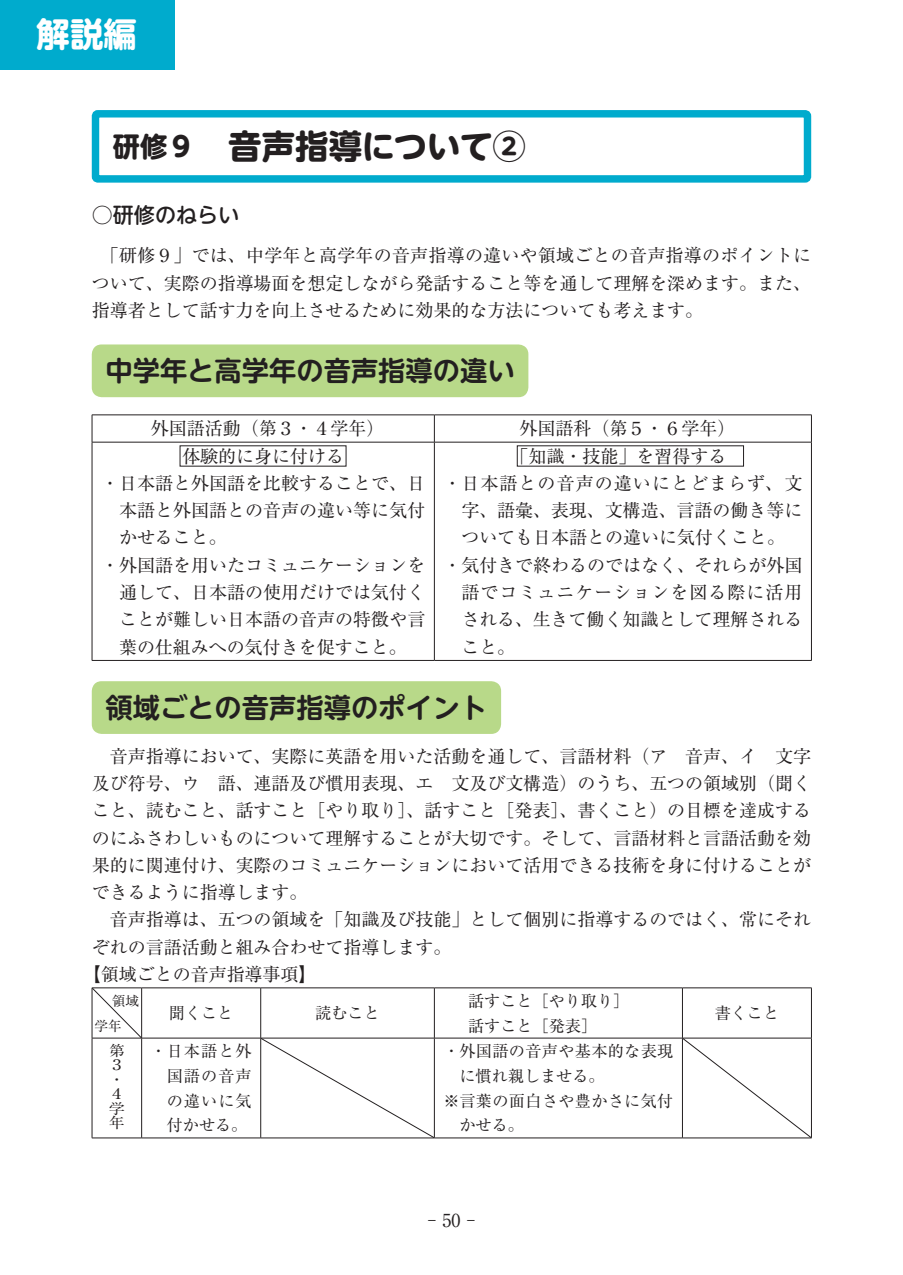
<style>
.page{position:relative;width:903px;height:1275px;background:#fff}
.page>*{position:absolute;margin:0;border:0;box-sizing:border-box;transform-origin:0 0}
.t1{font:700 33.43px "UD Shin M Go Pr 6";letter-spacing:-.02em;color:#231f20}
.t2{font:700 33.43px "UD Shin M Go Pr 6";color:#fff}
.t3{font:700 27.3px "UD Shin M Go Pr 6 De";color:#231f20}
.t4{font:500 21px "UD Shin M Go Pr 6";color:#231f20}
.t5{font:18.03px/27.3px "Ryumin Pr 6";color:#231f20;text-align:justify}
.t6{font:18.03px "Ryumin Pr 6";letter-spacing:.06em;color:#231f20}
.t7{font:18.03px "Ryumin Pr 6";letter-spacing:.055em;color:#231f20}
.t8{font:16.1px/24.8px "Ryumin Pr 6";letter-spacing:.02em;color:#231f20;text-align:justify}
.t9{font:16.1px/24.8px "Ryumin Pr 6";color:#231f20}
.t10{font:14.53px/14.5px "Ryumin Pr 6";color:#231f20;scale:1.11 1}
.t11{font:13.65px/24.8px "Ryumin Pr 6";color:#231f20}
.s1{font-size:27.3px}
</style>
<div class="page">
<div style="left:92px;top:110px;width:719px;height:73px;border:7px solid #00abcd;border-radius:2px"></div>
<div style="left:92px;top:344px;width:436px;height:53px;background:#b8d989;border-radius:10px"></div>
<div style="left:92px;top:681px;width:409px;height:53px;background:#b8d989;border-radius:10px"></div>
<svg style="left:434px;top:416px;width:1px;height:26px"></svg>
<hr style="left:92px;top:442px;width:342px;height:1px;background:#231f20">
<hr style="left:434px;top:442px;width:378px;height:1px;background:#231f20">
<hr style="left:434px;top:442px;width:1px;height:218px;background:#231f20">
<hr style="left:92px;top:660px;width:342px;height:1px;background:#231f20">
<hr style="left:434px;top:660px;width:378px;height:1px;background:#231f20">
<hr style="left:92px;top:415px;width:342px;height:1px;background:#231f20">
<svg style="left:92px;top:415px;width:1px;height:27px"></svg>
<hr style="left:434px;top:415px;width:378px;height:1px;background:#231f20">
<svg style="left:811px;top:415px;width:1px;height:27px"></svg>
<hr style="left:92px;top:442px;width:1px;height:218px;background:#231f20">
<hr style="left:811px;top:442px;width:1px;height:218px;background:#231f20">
<hr style="left:142px;top:987px;width:119px;height:1px;background:#231f20">
<hr style="left:261px;top:987px;width:173px;height:1px;background:#231f20">
<hr style="left:260px;top:988px;width:1px;height:50px;background:#231f20">
<hr style="left:434px;top:987px;width:248px;height:1px;background:#231f20">
<hr style="left:434px;top:988px;width:1px;height:50px;background:#231f20">
<hr style="left:682px;top:987px;width:130px;height:1px;background:#231f20">
<hr style="left:682px;top:988px;width:1px;height:50px;background:#231f20">
<hr style="left:142px;top:1038px;width:119px;height:1px;background:#231f20">
<hr style="left:141px;top:1038px;width:1px;height:100px;background:#231f20">
<hr style="left:434px;top:1038px;width:248px;height:1px;background:#231f20">
<hr style="left:92px;top:1138px;width:50px;height:1px;background:#231f20">
<hr style="left:142px;top:1138px;width:119px;height:1px;background:#231f20">
<hr style="left:261px;top:1138px;width:173px;height:1px;background:#231f20">
<hr style="left:434px;top:1138px;width:248px;height:1px;background:#231f20">
<hr style="left:92px;top:987px;width:50px;height:1px;background:#231f20">
<hr style="left:141px;top:988px;width:1px;height:50px;background:#231f20">
<hr style="left:811px;top:988px;width:1px;height:50px;background:#231f20">
<hr style="left:92px;top:1038px;width:50px;height:1px;background:#231f20">
<hr style="left:92px;top:1038px;width:1px;height:100px;background:#231f20">
<hr style="left:260px;top:1038px;width:1px;height:100px;background:#231f20">
<hr style="left:434px;top:1038px;width:1px;height:100px;background:#231f20">
<hr style="left:682px;top:1038px;width:1px;height:100px;background:#231f20">
<hr style="left:811px;top:1038px;width:1px;height:100px;background:#231f20">
<hr style="left:682px;top:1138px;width:130px;height:1px;background:#231f20">
<svg style="left:92px;top:988px;width:49px;height:50px"></svg>
<svg style="left:261px;top:1038px;width:173px;height:100px"></svg>
<svg style="left:683px;top:1038px;width:128px;height:100px"></svg>
<div style="left:0;top:0;width:174px;height:69px;background:#00abcd"></div>
<h1 class="t2" style="left:37px;top:6px;width:102px">解説編</h1>
<h1 class="t1" style="left:113px;top:117px;width:414px"><span class="s1">研修９</span>　音声指導について②</h1>
<p class="t4" style="left:92px;top:197px;width:149px">○研修のねらい</p>
<p class="t5" style="left:92px;top:241px;width:721px">　「研修９」では、中学年と高学年の音声指導の違いや領域ごとの音声指導のポイントについて、実際の指導場面を想定しながら発話すること等を通して理解を深めます。また、指導者として話す力を向上させるために効果的な方法についても考えます。</p>
<h2 class="t3" style="left:105px;top:347px;width:411px">中学年と高学年の音声指導の違い</h2>
<p class="t5" style="left:151px;top:414px;width:235px">外国語活動（第３・４学年）</p>
<p class="t5" style="left:519px;top:414px;width:217px">外国語科（第５・６学年）</p>
<p class="t5" style="left:182px;top:441px;width:163px">体験的に身に付ける</p>
<p class="t5" style="left:101px;top:469px;width:326px">・日本語と外国語を比較することで、日</p>
<p class="t5" style="left:119px;top:496px;width:308px">本語と外国語との音声の違い等に気付</p>
<p class="t5" style="left:119px;top:523px;width:109px">かせること。</p>
<p class="t5" style="left:101px;top:550px;width:326px">・外国語を用いたコミュニケーションを</p>
<p class="t5" style="left:119px;top:578px;width:308px">通して、日本語の使用だけでは気付く</p>
<p class="t5" style="left:119px;top:605px;width:308px">ことが難しい日本語の音声の特徴や言</p>
<p class="t5" style="left:119px;top:632px;width:289px">葉の仕組みへの気付きを促すこと。</p>
<p class="t5" style="left:510px;top:441px;width:217px">「知識・技能」を習得する</p>
<p class="t6" style="left:443px;top:469px;width:360px">・日本語との音声の違いにとどまらず、文</p>
<p class="t5" style="left:461px;top:496px;width:343px">字、語彙、表現、文構造、言語の働き等に</p>
<p class="t5" style="left:461px;top:523px;width:325px">ついても日本語との違いに気付くこと。</p>
<p class="t5" style="left:443px;top:550px;width:361px">・気付きで終わるのではなく、それらが外国</p>
<p class="t7" style="left:461px;top:578px;width:343px">語でコミュニケーションを図る際に活用</p>
<p class="t5" style="left:461px;top:605px;width:343px">される、生きて働く知識として理解される</p>
<p class="t5" style="left:461px;top:632px;width:55px">こと。</p>
<h2 class="t3" style="left:105px;top:684px;width:383px">領域ごとの音声指導のポイント</h2>
<p class="t5" style="left:92px;top:741px;width:721px">　音声指導において、実際に英語を用いた活動を通して、言語材料（ア　音声、イ　文字</p>
<p class="t5" style="left:92px;top:769px;width:721px">及び符号、ウ　語、連語及び慣用表現、エ　文及び文構造）のうち、五つの領域別（聞く</p>
<p class="t5" style="left:92px;top:796px;width:721px">こと、読むこと、話すこと［やり取り］、話すこと［発表］、書くこと）の目標を達成する</p>
<p class="t5" style="left:92px;top:823px;width:721px">のにふさわしいものについて理解することが大切です。そして、言語材料と言語活動を効</p>
<p class="t5" style="left:92px;top:850px;width:721px">果的に関連付け、実際のコミュニケーションにおいて活用できる技術を身に付けることが</p>
<p class="t5" style="left:92px;top:878px;width:217px">できるように指導します。</p>
<p class="t5" style="left:92px;top:905px;width:721px">　音声指導は、五つの領域を「知識及び技能」として個別に指導するのではく、常にそれ</p>
<p class="t5" style="left:92px;top:932px;width:361px">ぞれの言語活動と組み合わせて指導します。</p>
<p class="t5" style="left:83px;top:960px;width:235px">【領域ごとの音声指導事項】</p>
<p class="t11" style="left:94px;top:987px;width:46px;text-indent:17px">領域学年</p>
<p class="t8" style="left:169px;top:1000px;width:66px">聞くこと</p>
<p class="t8" style="left:315px;top:1000px;width:66px">読むこと</p>
<p class="t9" style="left:468px;top:987px;width:163px">話すこと［やり取り］話すこと［発表］</p>
<p class="t8" style="left:715px;top:1000px;width:66px">書くこと</p>
<p class="t10" style="left:109px;top:1042px;width:15px">第<br>３・<br>４学年</p>
<p class="t8" style="left:167px;top:1038px;width:86px;text-indent:-16px">・日本語と外国語の音声の違いに気付かせる。</p>
<p class="t8" style="left:443px;top:1038px;width:231px">・外国語の音声や基本的な表現</p>
<p class="t9" style="left:459px;top:1062px;width:147px">に慣れ親しませる。</p>
<p class="t8" style="left:443px;top:1087px;width:231px">※言葉の面白さや豊かさに気付</p>
<p class="t8" style="left:459px;top:1112px;width:66px">かせる。</p>
<p class="t5" style="left:427px;top:1205px;width:49px">- 50 -</p>
</div>
